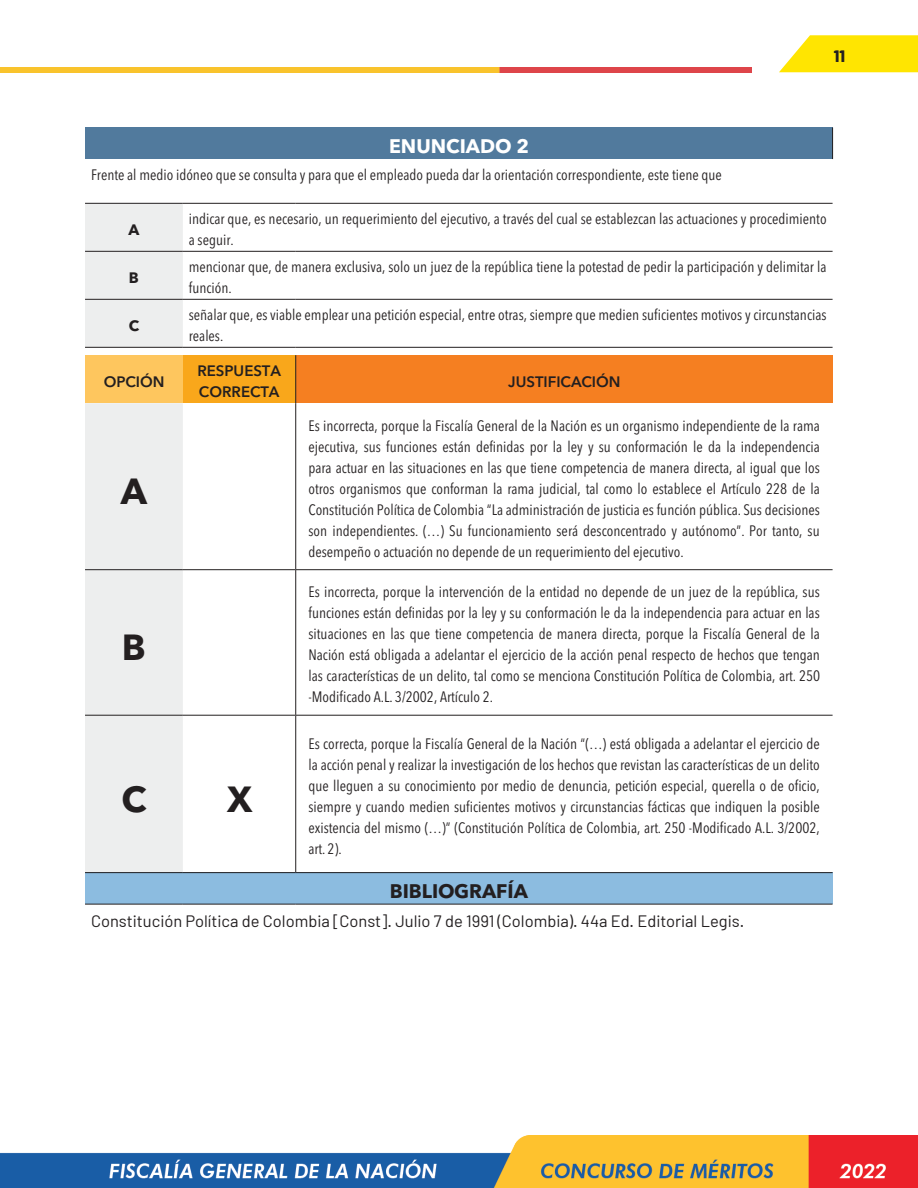
<style>
.page{position:relative;width:918px;height:1188px;background:#fff}
.page>*{position:absolute;margin:0;border:0;box-sizing:border-box;transform-origin:0 0}
.t1{font:700 36px "Avenir Next LT Pro";color:#231f20}
.t2{font:700 19.5px "Avenir Next LT Pro";color:#231f20}
.t3{font:700 19.5px "Avenir Next LT Pro";color:#fff}
.t4{font:16.5px "Barlow";color:#231f20}
.t5{font:800 16.5px "Barlow";color:#231f20}
.t6{font:condensed 15px/21px "Avenir Next";color:#231f20}
.t7{font:600 15px/21px "Avenir Next LT Pro";color:#231f20}
.t8{font:700 15px "Avenir Next LT Pro";color:#231f20}
</style>
<div class="page">
<img style="left:0;top:68px;width:752px;height:5px">
<img style="left:0;top:1136px;width:918px;height:52px">
<svg style="left:779px;top:35px;width:139px;height:37px;background:#ffe81f"></svg>
<div style="left:85px;top:128px;width:748px;height:31px;background:#517a9d"></div>
<div style="left:85px;top:204px;width:98px;height:668px;background:#edeeee"></div>
<div style="left:85px;top:355px;width:98px;height:48px;background:#fec65e"></div>
<div style="left:183px;top:355px;width:113px;height:48px;background:#f9a71b"></div>
<div style="left:296px;top:355px;width:537px;height:48px;background:#f57f21"></div>
<div style="left:85px;top:873px;width:748px;height:31px;background:#8cbce0"></div>
<hr style="left:85px;top:203px;width:98px;height:1px;background:#231f20">
<hr style="left:183px;top:203px;width:113px;height:1px;background:#231f20">
<hr style="left:296px;top:203px;width:537px;height:1px;background:#231f20">
<hr style="left:85px;top:251px;width:98px;height:1px;background:#231f20">
<hr style="left:183px;top:251px;width:113px;height:1px;background:#231f20">
<hr style="left:296px;top:251px;width:537px;height:1px;background:#231f20">
<hr style="left:85px;top:299px;width:98px;height:1px;background:#231f20">
<hr style="left:183px;top:299px;width:113px;height:1px;background:#231f20">
<hr style="left:296px;top:299px;width:537px;height:1px;background:#231f20">
<hr style="left:295px;top:403px;width:1px;height:166px;background:#231f20">
<hr style="left:85px;top:569px;width:98px;height:1px;background:#231f20">
<hr style="left:183px;top:569px;width:113px;height:1px;background:#231f20">
<hr style="left:295px;top:570px;width:1px;height:145px;background:#231f20">
<hr style="left:85px;top:715px;width:98px;height:1px;background:#231f20">
<hr style="left:183px;top:715px;width:113px;height:1px;background:#231f20">
<hr style="left:295px;top:716px;width:1px;height:156px;background:#231f20">
<hr style="left:832px;top:128px;width:1px;height:31px;background:#231f20">
<hr style="left:295px;top:355px;width:1px;height:48px;background:#231f20">
<hr style="left:296px;top:569px;width:537px;height:1px;background:#231f20">
<hr style="left:296px;top:715px;width:537px;height:1px;background:#231f20">
<hr style="left:85px;top:347px;width:98px;height:1px;background:#231f20">
<hr style="left:183px;top:347px;width:113px;height:1px;background:#231f20">
<hr style="left:296px;top:347px;width:537px;height:1px;background:#231f20">
<hr style="left:85px;top:872px;width:98px;height:1px;background:#231f20">
<hr style="left:183px;top:872px;width:113px;height:1px;background:#231f20">
<hr style="left:296px;top:872px;width:537px;height:1px;background:#231f20">
<hr style="left:85px;top:904px;width:98px;height:1px;background:#231f20">
<hr style="left:183px;top:904px;width:113px;height:1px;background:#231f20">
<hr style="left:296px;top:904px;width:537px;height:1px;background:#231f20">
<p class="t5" style="left:834px;top:46px;width:13px">11</p>
<h2 class="t3" style="left:389px;top:129px;width:141px">ENUNCIADO 2</h2>
<p class="t6" style="left:91px;top:164px;width:632px">Frente al medio idóneo que se consulta y para que el empleado pueda dar la orientación correspondiente, este tiene que</p>
<p class="t8" style="left:128px;top:217px;width:12px">A</p>
<p class="t6" style="left:189px;top:209px;width:639px">indicar que, es necesario, un requerimiento del ejecutivo, a través del cual se establezcan las actuaciones y procedimiento a seguir.</p>
<p class="t8" style="left:129px;top:265px;width:11px">B</p>
<p class="t6" style="left:189px;top:257px;width:639px">mencionar que, de manera exclusiva, solo un juez de la república tiene la potestad de pedir la participación y delimitar la función.</p>
<p class="t8" style="left:129px;top:313px;width:12px">C</p>
<p class="t6" style="left:189px;top:305px;width:639px">señalar que, es viable emplear una petición especial, entre otras, siempre que medien suficientes motivos y circunstancias reales.</p>
<p class="t7" style="left:104px;top:371px;width:62px">OPCIÓN</p>
<p class="t7" style="left:197px;top:360px;width:85px">RESPUESTA<br>CORRECTA</p>
<p class="t7" style="left:508px;top:371px;width:114px">JUSTIFICACIÓN</p>
<h1 class="t1" style="left:121px;top:461px;width:28px">A</h1>
<h1 class="t1" style="left:122px;top:617px;width:25px">B</h1>
<p class="t6" style="left:308px;top:415px;width:513px;text-align:justify">Es incorrecta, porque la Fiscalía General de la Nación es un organismo independiente de la rama ejecutiva, sus funciones están definidas por la ley y su conformación le da la independencia para actuar en las situaciones en las que tiene competencia de manera directa, al igual que los otros organismos que conforman la rama judicial, tal como lo establece el Artículo 228 de la Constitución Política de Colombia “La administración de justicia es función pública. Sus decisiones son independientes. (…) Su funcionamiento será desconcentrado y autónomo”. Por tanto, su desempeño o actuación no depende de un requerimiento del ejecutivo.</p>
<p class="t6" style="left:308px;top:582px;width:513px;text-align:justify">Es incorrecta, porque la intervención de la entidad no depende de un juez de la república, sus funciones están definidas por la ley y su conformación le da la independencia para actuar en las situaciones en las que tiene competencia de manera directa, porque la Fiscalía General de la Nación está obligada a adelantar el ejercicio de la acción penal respecto de hechos que tengan las características de un delito, tal como se menciona Constitución Política de Colombia, art. 250 -Modificado A.L. 3/2002, Artículo 2.</p>
<p class="t6" style="left:308px;top:733px;width:513px;text-align:justify">Es correcta, porque la Fiscalía General de la Nación “(…) está obligada a adelantar el ejercicio de la acción penal y realizar la investigación de los hechos que revistan las características de un delito que lleguen a su conocimiento por medio de denuncia, petición especial, querella o de oficio, siempre y cuando medien suficientes motivos y circunstancias fácticas que indiquen la posible existencia del mismo (…)” (Constitución Política de Colombia, art. 250 -Modificado A.L. 3/2002, art. 2).</p>
<h2 class="t2" style="left:390px;top:874px;width:140px">BIBLIOGRAFÍA</h2>
<p class="t4" style="left:91px;top:910px;width:655px">Constitución Política de Colombia [Const]. Julio 7 de 1991 (Colombia). 44a Ed. Editorial Legis.</p>
<h1 class="t1" style="left:121px;top:768px;width:27px">C</h1>
<h1 class="t1" style="left:227px;top:768px;width:27px">X</h1>
</div>
